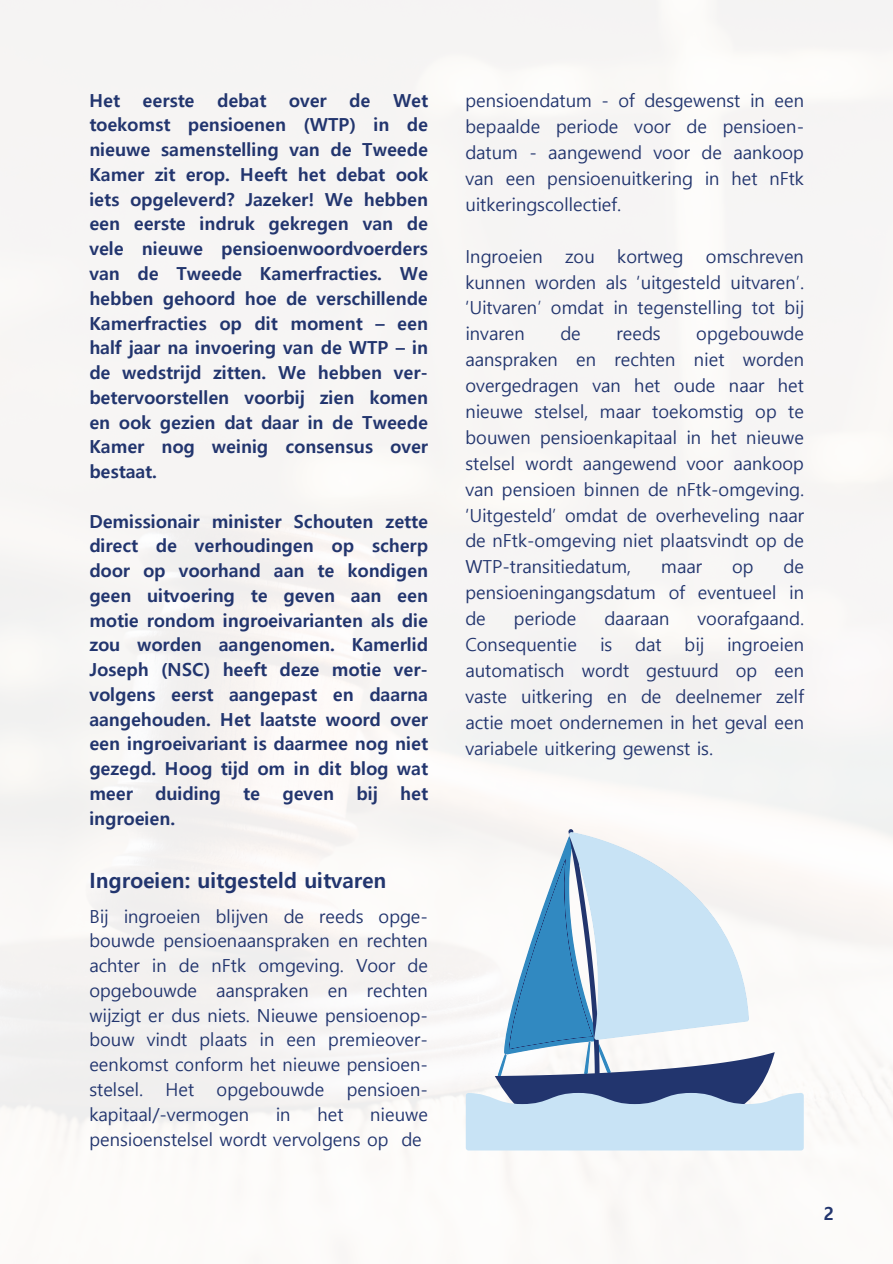
<style>
.page{position:relative;width:893px;height:1264px;background:#fff}
.page>*{position:absolute;margin:0;border:0;box-sizing:border-box;transform-origin:0 0}
.t1{font:700 21px "Malgun Gothic";color:#22356e}
.t2{font:18px/25.8px "Malgun Gothic";color:#22356e;text-align:justify}
.t3{font:700 18px/24.8px "Malgun Gothic";color:#22356e;text-align:justify}
</style>
<div class="page">
<svg style="left:495px;top:829px;width:279px;height:263px;fill:#f8f5f3"></svg>
<svg style="left:497px;top:832px;width:272px;height:253px"></svg>
<svg style="left:466px;top:1092px;width:337px;height:58px;background:#bbd4e9"></svg>
<h2 class="t3" style="left:89px;top:87px;width:32px">Het</h2>
<h2 class="t3" style="left:142px;top:87px;width:53px">eerste</h2>
<h2 class="t3" style="left:217px;top:87px;width:51px">debat</h2>
<h2 class="t3" style="left:289px;top:87px;width:39px">over</h2>
<h2 class="t3" style="left:349px;top:87px;width:23px">de</h2>
<h2 class="t3" style="left:89px;top:87px;width:340px;text-indent:303px">Wet toekomst pensioenen (WTP) in de nieuwe samenstelling van de Tweede Kamer zit erop. Heeft het debat ook iets opgeleverd? Jazeker! We hebben een eerste indruk gekregen van de vele nieuwe pensioenwoordvoerders van de Tweede Kamerfracties. We hebben gehoord hoe de verschillende Kamerfracties op dit moment – een half jaar na invoering van de WTP – in de wedstrijd zitten. We hebben ver&shy;betervoorstellen voorbij zien komen en ook gezien dat daar in de Tweede Kamer nog weinig consensus over bestaat.</h2>
<h1 class="t3" style="left:89px;top:507px;width:340px">Demissionair minister Schouten zette direct de verhoudingen op scherp door op voorhand aan te kondigen geen uitvoering te geven aan een motie rondom ingroeivarianten als die zou worden aangenomen. Kamerlid Joseph (NSC) heeft deze motie ver&shy;volgens eerst aangepast en daarna aangehouden. Het laatste woord over een ingroeivariant is daarmee nog niet gezegd. Hoog tijd om in dit blog wat meer duiding te geven bij het ingroeien.</h1>
<p class="t1" style="left:89px;top:865px;width:298px">Ingroeien: uitgesteld uitvaren</p>
<p class="t2" style="left:89px;top:902px;width:340px;line-height:24.8px">Bij ingroeien blijven de reeds opge&shy;bouwde pensioenaanspraken en rechten achter in de nFtk omgeving. Voor de opgebouwde aanspraken en rechten wijzigt er dus niets. Nieuwe pensioenop&shy;bouw vindt plaats in een premieover&shy;eenkomst conform het nieuwe pensioen&shy;stelsel. Het opgebouwde pensioen&shy;kapitaal/-vermogen</p>
<p class="t2" style="left:276px;top:1100px;width:16px">in</p>
<p class="t2" style="left:317px;top:1100px;width:28px">het</p>
<p class="t2" style="left:89px;top:1100px;width:340px;line-height:24.8px;text-indent:281px">nieuwe pensioenstelsel wordt vervolgens op de</p>
<p class="t2" style="left:465px;top:87px;width:340px">pensioendatum - of desgewenst in een bepaalde periode voor de pensioen&shy;datum - aangewend voor de aankoop van een pensioenuitkering in het nFtk uitkeringscollectief.</p>
<h2 class="t2" style="left:465px;top:242px;width:340px">Ingroeien zou kortweg omschreven kunnen worden als ‘uitgesteld uitvaren’. ‘Uitvaren’ omdat in tegenstelling tot bij invaren</h2>
<h2 class="t2" style="left:465px;top:320px;width:340px;text-indent:231px">opgebouwde aanspraken en rechten niet worden overgedragen van het oude naar het nieuwe stelsel, maar toekomstig op te bouwen pensioenkapitaal in het nieuwe stelsel wordt aangewend voor aankoop van pensioen binnen de nFtk-omgeving. ‘Uitgesteld’ omdat de overheveling naar de nFtk-omgeving niet plaatsvindt op de WTP-transitiedatum,</h2>
<h2 class="t2" style="left:560px;top:320px;width:22px">de</h2>
<h2 class="t2" style="left:616px;top:320px;width:46px">reeds</h2>
<h2 class="t2" style="left:465px;top:553px;width:340px;text-indent:318px">de pensioeningangsdatum of eventueel in de</h2>
<h2 class="t2" style="left:661px;top:553px;width:42px">maar</h2>
<h2 class="t2" style="left:732px;top:553px;width:23px">op</h2>
<h2 class="t2" style="left:514px;top:604px;width:64px">periode</h2>
<h2 class="t2" style="left:604px;top:604px;width:67px">daaraan</h2>
<h2 class="t2" style="left:697px;top:604px;width:108px">voorafgaand.</h2>
<h2 class="t2" style="left:465px;top:630px;width:113px">Consequentie</h2>
<h2 class="t2" style="left:600px;top:630px;width:14px">is</h2>
<h2 class="t2" style="left:635px;top:630px;width:28px">dat</h2>
<h2 class="t2" style="left:684px;top:630px;width:21px">bij</h2>
<h2 class="t2" style="left:465px;top:630px;width:340px;text-indent:262px">ingroeien automatisch wordt gestuurd op een vaste uitkering en de deelnemer zelf actie moet ondernemen in het geval een variabele uitkering gewenst is.</h2>
<p class="t3" style="left:823px;top:1199px;width:12px">2</p>
</div>
